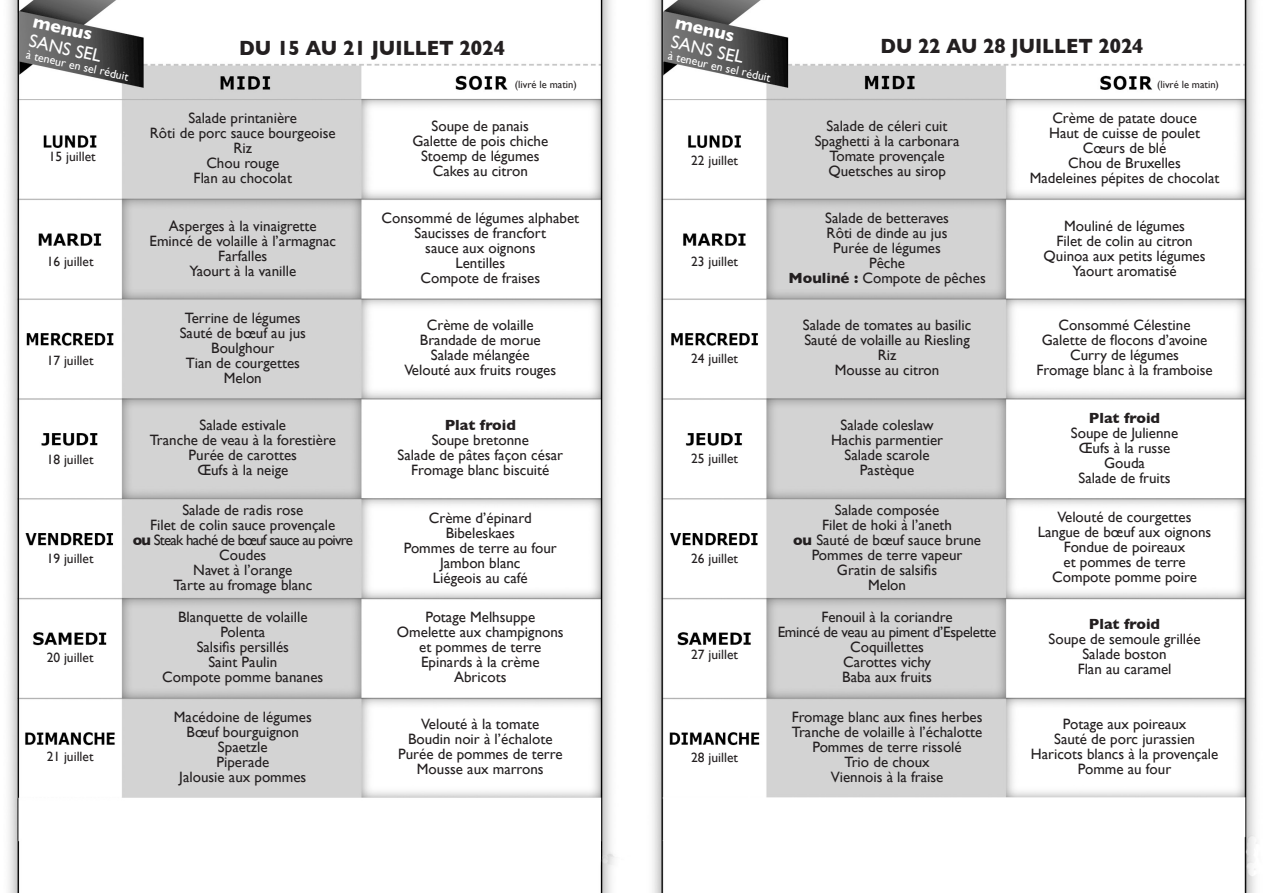
<style>
.page{position:relative;width:1263px;height:893px;background:#fff}
.page>*{position:absolute;margin:0;border:0;box-sizing:border-box;transform-origin:0 0}
.t1{font:700 21px "Gill Sans";color:#231f20;scale:.91 1}
.t2{font:700 21px "Gill Sans";color:#231f20;scale:.9 1}
.t3{font:18px "Gill Sans";color:#fff}
.t4{font:700 18px "Gill Sans";color:#fff}
.t5{font:15px/15px "Gill Sans";color:#231f20;text-align:center}
.t6{font:700 15px "Gill Sans";color:#231f20}
.t7{font:13.5px "Gill Sans";color:#231f20}
.t8{font:12px "Gill Sans";color:#fff}
.t9{font:10.5px "Gill Sans";color:#231f20}
.s1{font-weight:700}
</style>
<div class="page">
<img style="left:8px;top:0;width:1249px;height:893px">
<p class="t4" style="left:36px;top:11px;width:62px;rotate:13deg">menus</p>
<p class="t3" style="left:31px;top:33px;width:75px;rotate:13deg">SANS SEL</p>
<p class="t8" style="left:27px;top:50px;width:106px;rotate:12deg">à teneur en sel réduit</p>
<p class="t4" style="left:678px;top:13px;width:62px;rotate:13deg">menus</p>
<p class="t3" style="left:673px;top:34px;width:75px;rotate:13deg">SANS SEL</p>
<h1 class="t1" style="left:239px;top:36px;width:294px">DU 15 AU 21 JUILLET 2024</h1>
<h1 class="t2" style="left:880px;top:34px;width:294px">DU 22 AU 28 JUILLET 2024</h1>
<p class="t8" style="left:669px;top:51px;width:106px;rotate:12deg">à teneur en sel réduit</p>
<p class="t9" style="left:515px;top:80px;width:63px">(livré le matin)</p>
<p class="t9" style="left:1157px;top:80px;width:63px">(livré le matin)</p>
<p class="t7" style="left:49px;top:151px;width:48px">15 juillet</p>
<p class="t7" style="left:47px;top:256px;width:48px">16 juillet</p>
<p class="t7" style="left:47px;top:355px;width:48px">17 juillet</p>
<p class="t7" style="left:47px;top:454px;width:48px">18 juillet</p>
<p class="t5" style="left:150px;top:112px;width:187px">Salade printanière<br>Rôti de porc sauce bourgeoise<br>Riz<br>Chou rouge<br>Flan au chocolat</p>
<p class="t5" style="left:412px;top:120px;width:137px">Soupe de panais<br>Galette de pois chiche<br>Stoemp de légumes<br>Cakes au citron</p>
<p class="t5" style="left:150px;top:219px;width:188px">Asperges à la vinaigrette<br>Emincé de volaille à l’armagnac<br>Farfalles<br>Yaourt à la vanille</p>
<p class="t5" style="left:381px;top:212px;width:199px">Consommé de légumes alphabet<br>Saucisses de francfort<br>sauce aux oignons<br>Lentilles<br>Compote de fraises</p>
<p class="t5" style="left:180px;top:311px;width:128px">Terrine de légumes<br>Sauté de bœuf au jus<br>Boulghour<br>Tian de courgettes<br>Melon</p>
<p class="t5" style="left:404px;top:319px;width:153px">Crème de volaille<br>Brandade de morue<br>Salade mélangée<br>Velouté aux fruits rouges</p>
<p class="t5" style="left:150px;top:419px;width:188px">Salade estivale<br>Tranche de veau à la forestière<br>Purée de carottes<br>Œufs à la neige</p>
<p class="t6" style="left:445px;top:417px;width:73px">Plat froid</p>
<p class="t5" style="left:398px;top:434px;width:167px">Soupe bretonne<br>Salade de pâtes façon césar<br>Fromage blanc biscuité</p>
<p class="t7" style="left:691px;top:154px;width:48px">22 juillet</p>
<p class="t7" style="left:691px;top:255px;width:48px">23 juillet</p>
<p class="t7" style="left:691px;top:353px;width:48px">24 juillet</p>
<p class="t7" style="left:691px;top:453px;width:48px">25 juillet</p>
<p class="t5" style="left:815px;top:120px;width:146px">Salade de céleri cuit<br>Spaghetti à la carbonara<br>Tomate provençale<br>Quetsches au sirop</p>
<p class="t5" style="left:1030px;top:112px;width:191px">Crème de patate douce<br>Haut de cuisse de poulet<br>Cœurs de blé<br>Chou de Bruxelles<br>Madeleines pépites de chocolat</p>
<p class="t5" style="left:788px;top:212px;width:199px">Salade de betteraves<br>Rôti de dinde au jus<br>Purée de légumes<br>Pêche<br><span class="s1">Mouliné :</span> Compote de pêches</p>
<p class="t5" style="left:1044px;top:219px;width:163px">Mouliné de légumes<br>Filet de colin au citron<br>Quinoa aux petits légumes<br>Yaourt aromatisé</p>
<p class="t5" style="left:803px;top:319px;width:170px">Salade de tomates au basilic<br>Sauté de volaille au Riesling<br>Riz<br>Mousse au citron</p>
<p class="t5" style="left:1036px;top:319px;width:178px">Consommé Célestine<br>Galette de flocons d’avoine<br>Curry de légumes<br>Fromage blanc à la framboise</p>
<p class="t5" style="left:831px;top:419px;width:114px">Salade coleslaw<br>Hachis parmentier<br>Salade scarole<br>Pastèque</p>
<p class="t6" style="left:1089px;top:409px;width:73px">Plat froid</p>
<p class="t5" style="left:1071px;top:426px;width:109px">Soupe de Julienne<br>Œufs à la russe<br>Gouda<br>Salade de fruits</p>
<p class="t7" style="left:47px;top:553px;width:48px">19 juillet</p>
<p class="t7" style="left:47px;top:652px;width:48px">20 juillet</p>
<p class="t7" style="left:47px;top:751px;width:48px">21 juillet</p>
<p class="t5" style="left:133px;top:504px;width:222px">Salade de radis rose<br>Filet de colin sauce provençale<br><span class="s1">ou</span> Steak haché de bœuf sauce au poivre<br>Coudes<br>Navet à l’orange<br>Tarte au fromage blanc</p>
<p class="t5" style="left:404px;top:511px;width:155px">Crème d’épinard<br>Bibeleskaes<br>Pommes de terre au four<br>Jambon blanc<br>Liégeois au café</p>
<p class="t5" style="left:162px;top:611px;width:163px">Blanquette de volaille<br>Polenta<br>Salsifis persillés<br>Saint Paulin<br>Compote pomme bananes</p>
<p class="t5" style="left:397px;top:611px;width:168px">Potage Melhsuppe<br>Omelette aux champignons et pommes de terre<br>Epinards à la crème<br>Abricots</p>
<p class="t5" style="left:174px;top:710px;width:139px">Macédoine de légumes<br>Bœuf bourguignon<br>Spaetzle<br>Piperade<br>Jalousie aux pommes</p>
<p class="t5" style="left:398px;top:718px;width:166px">Velouté à la tomate<br>Boudin noir à l’échalote<br>Purée de pommes de terre<br>Mousse aux marrons</p>
<p class="t7" style="left:691px;top:553px;width:48px">26 juillet</p>
<p class="t7" style="left:691px;top:649px;width:48px">27 juillet</p>
<p class="t7" style="left:691px;top:752px;width:48px">28 juillet</p>
<p class="t5" style="left:793px;top:503px;width:190px">Salade composée<br>Filet de hoki à l’aneth<br><span class="s1">ou</span> Sauté de bœuf sauce brune<br>Pommes de terre vapeur<br>Gratin de salsifis<br>Melon</p>
<p class="t5" style="left:1038px;top:511px;width:175px">Velouté de courgettes<br>Langue de bœuf aux oignons<br>Fondue de poireaux<br>et pommes de terre<br>Compote pomme poire</p>
<p class="t5" style="left:778px;top:610px;width:220px">Fenouil à la coriandre<br>Emincé de veau au piment d’Espelette<br>Coquillettes<br>Carottes vichy<br>Baba aux fruits</p>
<p class="t6" style="left:1089px;top:616px;width:73px">Plat froid</p>
<p class="t5" style="left:1048px;top:633px;width:154px">Soupe de semoule grillée<br>Salade boston<br>Flan au caramel</p>
<p class="t5" style="left:792px;top:709px;width:192px">Fromage blanc aux fines herbes<br>Tranche de volaille à l’échalotte<br>Pommes de terre rissolé<br>Trio de choux<br>Viennois à la fraise</p>
<p class="t5" style="left:1031px;top:718px;width:189px">Potage aux poireaux<br>Sauté de porc jurassien<br>Haricots blancs à la provençale<br>Pomme au four</p>
</div>
